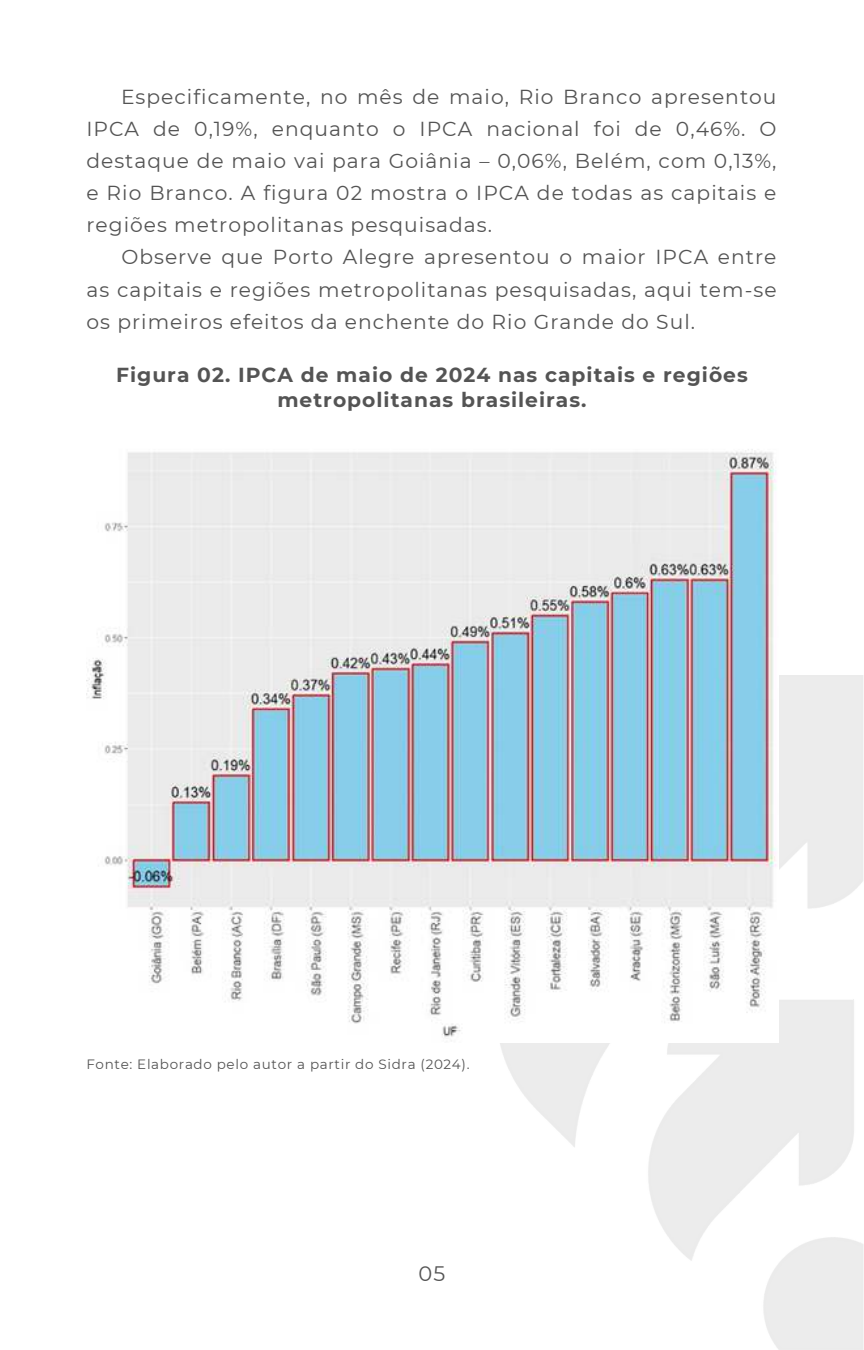
<style>
.page{position:relative;width:864px;height:1350px;background:#fff}
.page>*{position:absolute;margin:0;border:0;box-sizing:border-box;transform-origin:0 0}
.t1{font:20.93px "Montserrat";color:#545454}
.t2{font:20.25px/31.9px "Montserrat";letter-spacing:.05em;color:#545454;text-align:justify}
.t3{font:700 20.25px/25.2px "Montserrat";letter-spacing:.05em;color:#545454;text-align:center}
.t4{font:13.5px "Montserrat";letter-spacing:.05em;color:#545454}
</style>
<div class="page">
<img style="left:86px;top:449px;width:692px;height:592px">
<p class="t2" style="left:86px;top:80px;width:692px;text-indent:35px">Especificamente, no mês de maio, Rio Branco apresentou IPCA de 0,19%, enquanto o IPCA nacional foi de 0,46%. O destaque de maio vai para Goiânia – 0,06%, Belém, com 0,13%, e Rio Branco. A figura 02 mostra o IPCA de todas as capitais e regiões metropolitanas pesquisadas.</p>
<p class="t2" style="left:86px;top:241px;width:692px;text-indent:35px">Observe que Porto Alegre apresentou o maior IPCA entre as capitais e regiões metropolitanas pesquisadas, aqui tem-se os primeiros efeitos da enchente do Rio Grande do Sul.</p>
<p class="t3" style="left:116px;top:361px;width:633px">Figura 02. IPCA de maio de 2024 nas capitais e regiões metropolitanas brasileiras.</p>
<p class="t4" style="left:86px;top:1055px;width:385px">Fonte: Elaborado pelo autor a partir do Sidra (2024).</p>
<p class="t1" style="left:419px;top:1259px;width:28px">05</p>
</div>
